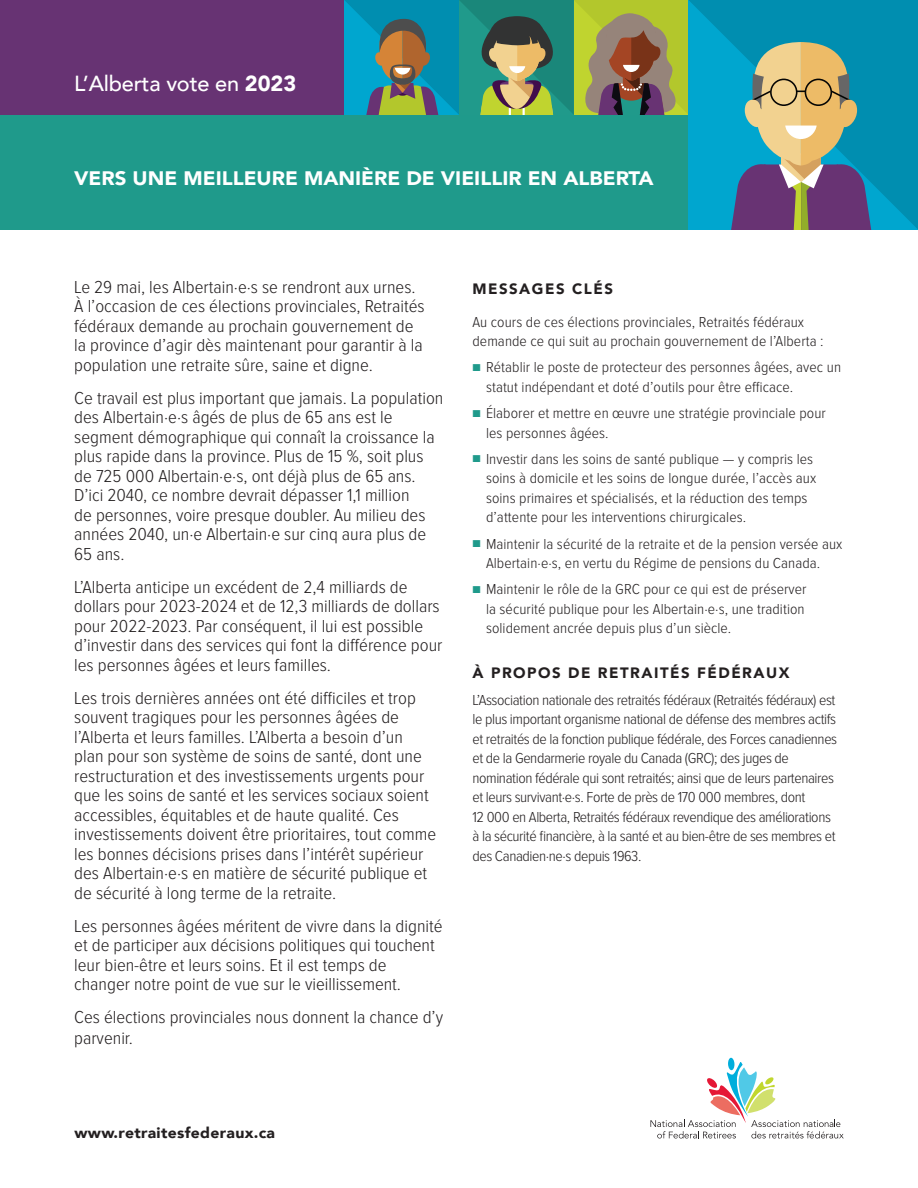
<style>
.page{position:relative;width:918px;height:1188px;background:#fff}
.page>*{position:absolute;margin:0;border:0;box-sizing:border-box;transform-origin:0 0}
.t1{font:500 21.75px "Avenir";letter-spacing:-.01em;color:#fff}
.Page_header{font:900 19.5px "Avenir";color:#fff;scale:1.05 1}
.copy{font:300 18px/19.5px "Proxima Nova Cond";color:#231f20;scale:1.05 1}
.copy-2{font:300 15px/19.5px "Proxima Nova Cond";letter-spacing:.005em;color:#231f20;scale:1.05 1}
.copy-3{font:300 15px/19.5px "Proxima Nova Cond";letter-spacing:-.025em;color:#231f20;scale:1.05 1}
.subheads{font:900 15px "Avenir";letter-spacing:.1em;color:#231f20}
.subheads-2{font:900 15px "Avenir";letter-spacing:.02em;color:#231f20;scale:1.05 1}
.copy-4{font:900 15px "Avenir";letter-spacing:.1em;color:#231f20}
.s1{font-weight:900}
.s2{font-size:12px;color:#1f9a8b}
</style>
<div class="page">
<div style="left:0;top:0;width:344px;height:115px;background:#673373"></div>
<svg style="left:344px;top:0;width:344px;height:115px;background:#608f6e"></svg>
<div style="left:0;top:115px;width:688px;height:115px;background:#1f9a8b"></div>
<div style="left:728px;top:1058px;width:7px;height:12px;background:#00aedc;border-radius:50%"></div>
<svg style="left:650px;top:1062px;width:194px;height:76px"></svg>
<svg style="left:688px;top:0;width:230px;height:230px;background:#0096bb"></svg>
<svg style="left:721px;top:42px;width:160px;height:188px;background:#6d9094"></svg>
<p class="t1" style="left:74px;top:64px;width:224px">L’Alberta vote en <span class="s1">2023</span></p>
<p class="Page_header" style="left:74px;top:162px;width:553px">VERS UNE MEILLEURE MANIÈRE DE VIEILLIR EN ALBERTA</p>
<p class="copy" style="left:74px;top:278px;width:335px">Le 29 mai, les Albertain·e·s se rendront aux urnes.<br>À l’occasion de ces élections provinciales, Retraités fédéraux demande au prochain gouvernement de la province d’agir dès maintenant pour garantir à la population une retraite sûre, saine et digne.</p>
<p class="copy" style="left:74px;top:389px;width:353px">Ce travail est plus important que jamais. La population des Albertain·e·s âgés de plus de 65 ans est le segment démographique qui connaît la croissance la plus rapide dans la province. Plus de 15 %, soit plus de 725 000 Albertain·e·s, ont déjà plus de 65 ans.<br>D’ici 2040, ce nombre devrait dépasser 1,1 million<br>de personnes, voire presque doubler. Au milieu des années 2040, un·e Albertain·e sur cinq aura plus de 65 ans.</p>
<p class="copy" style="left:74px;top:578px;width:352px">L’Alberta anticipe un excédent de 2,4 milliards de dollars pour 2023-2024 et de 12,3 milliards de dollars pour 2022-2023. Par conséquent, il lui est possible d’investir dans des services qui font la différence pour les personnes âgées et leurs familles.</p>
<p class="copy" style="left:74px;top:689px;width:346px">Les trois dernières années ont été difficiles et trop souvent tragiques pour les personnes âgées de l’Alberta et leurs familles. L’Alberta a besoin d’un plan pour son système de soins de santé, dont une restructuration et des investissements urgents pour que les soins de santé et les services sociaux soient accessibles, équitables et de haute qualité. Ces investissements doivent être prioritaires, tout comme les bonnes décisions prises dans l’intérêt supérieur des Albertain·e·s en matière de sécurité publique et de sécurité à long terme de la retraite.</p>
<p class="copy" style="left:74px;top:917px;width:352px">Les personnes âgées méritent de vivre dans la dignité et de participer aux décisions politiques qui touchent leur bien-être et leurs soins. Et il est temps de changer notre point de vue sur le vieillissement.</p>
<p class="copy" style="left:74px;top:1007px;width:353px;line-height:21px">Ces élections provinciales nous donnent la chance d’y parvenir.</p>
<p class="copy-4" style="left:472px;top:276px;width:142px">MESSAGES CLÉS</p>
<p class="copy-2" style="left:472px;top:312px;width:336px">Au cours de ces élections provinciales, Retraités fédéraux demande ce qui suit au prochain gouvernement de l’Alberta :</p>
<p class="copy-2" style="left:486px;top:358px;width:340px;text-indent:-14px"><span class="s2">■</span> Rétablir le poste de protecteur des personnes âgées, avec un statut indépendant et doté d’outils pour être efficace.</p>
<p class="copy-2" style="left:486px;top:404px;width:325px;text-indent:-14px"><span class="s2">■</span> Élaborer et mettre en œuvre une stratégie provinciale pour les personnes âgées.</p>
<p class="copy-2" style="left:486px;top:449px;width:316px;text-indent:-14px"><span class="s2">■</span> Investir dans les soins de santé publique — y compris les soins à domicile et les soins de longue durée, l’accès aux soins primaires et spécialisés, et la réduction des temps d’attente pour les interventions chirurgicales.</p>
<p class="copy-2" style="left:472px;top:534px;width:354px;text-align:center"><span class="s2">■</span> Maintenir la sécurité de la retraite et de la pension versée aux<br>Albertain·e·s, en vertu du Régime de pensions du Canada.</p>
<p class="copy-2" style="left:486px;top:580px;width:307px;text-indent:-14px"><span class="s2">■</span> Maintenir le rôle de la GRC pour ce qui est de préserver la sécurité publique pour les Albertain·e·s, une tradition solidement ancrée depuis plus d’un siècle.</p>
<p class="subheads" style="left:472px;top:660px;width:319px">À PROPOS DE RETRAITÉS FÉDÉRAUX</p>
<p class="copy-3" style="left:472px;top:690px;width:349px">L’Association nationale des retraités fédéraux (Retraités fédéraux) est le plus important organisme national de défense des membres actifs et retraités de la fonction publique fédérale, des Forces canadiennes et de la Gendarmerie royale du Canada (GRC); des juges de nomination fédérale qui sont retraités; ainsi que de leurs partenaires et leurs survivant·e·s. Forte de près de 170 000 membres, dont<br>12 000 en Alberta, Retraités fédéraux revendique des améliorations à la sécurité financière, à la santé et au bien-être de ses membres et des Canadien·ne·s depuis 1963.</p>
<p class="subheads-2" style="left:75px;top:1120px;width:193px">www.retraitesfederaux.ca</p>
</div>
